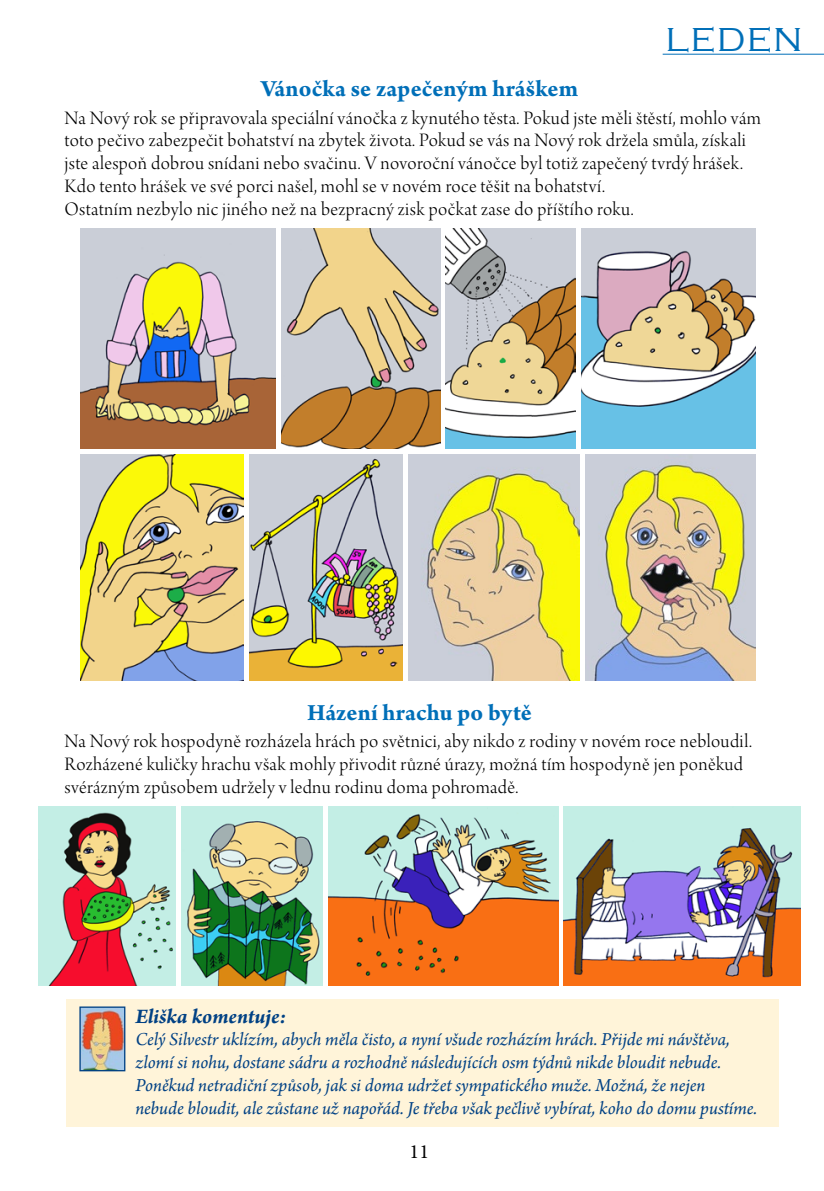
<style>
.page{position:relative;width:824px;height:1191px;background:#fff}
.page>*{position:absolute;margin:0;border:0;box-sizing:border-box;transform-origin:0 0}
.Titul_1{font:300 42px "Copperplate Gothic";letter-spacing:.03em;color:#006fb8}
.titul_3{font:700 24.5px "Arno Pro";letter-spacing:.005em;color:#006fb8}
.eliska_text{font:italic 700 21.88px "Arno Pro";letter-spacing:-.005em;color:#004184}
.chlebák{font:20.12px/22.8px "Arno Pro Light Display";letter-spacing:.02em;color:#000}
.t1{font:20.12px "Minion Pro";color:#000}
.eliska_text-2{font:italic 19.25px/22.8px "Arno Pro";letter-spacing:-.005em;color:#004184}
</style>
<div class="page">
<hr style="left:662px;top:54px;width:161px;height:1px;background:#006fb8">
<img style="left:39px;top:806px;width:136px;height:179px">
<img style="left:181px;top:806px;width:141px;height:179px">
<img style="left:328px;top:806px;width:230px;height:179px">
<img style="left:564px;top:806px;width:236px;height:179px">
<div style="left:66px;top:998px;width:712px;height:128px;background:#fff4d9"></div>
<img style="left:81px;top:1008px;width:42px;height:61px">
<div style="left:79px;top:1006px;width:46px;height:65px;border:1px solid #004184"></div>
<img style="left:80px;top:228px;width:195px;height:220px">
<img style="left:281px;top:228px;width:159px;height:220px">
<img style="left:446px;top:228px;width:130px;height:220px">
<img style="left:581px;top:228px;width:174px;height:220px">
<img style="left:80px;top:454px;width:164px;height:226px">
<img style="left:250px;top:454px;width:152px;height:226px">
<img style="left:408px;top:454px;width:171px;height:226px">
<img style="left:585px;top:454px;width:170px;height:226px">
<p class="Titul_1" style="left:665px;top:15px;width:138px">LEDEN</p>
<p class="titul_3" style="left:261px;top:74px;width:319px">Vánočka se zapečeným hráškem</p>
<p class="chlebák" style="left:64px;top:108px;width:697px">Na Nový rok se připravovala speciální vánočka z kynutého těsta. Pokud jste měli štěstí, mohlo vám toto pečivo zabezpečit bohatství na zbytek života. Pokud se vás na Nový rok držela smůla, získali jste alespoň dobrou snídani nebo svačinu. V novoroční vánočce byl totiž zapečený tvrdý hrášek.<br>Kdo tento hrášek ve své porci našel, mohl se v novém roce těšit na bohatství.<br>Ostatním nezbylo nic jiného než na bezpracný zisk počkat zase do příštího roku.</p>
<p class="titul_3" style="left:307px;top:698px;width:226px">Házení hrachu po bytě</p>
<p class="chlebák" style="left:64px;top:731px;width:688px">Na Nový rok hospodyně rozházela hrách po světnici, aby nikdo z rodiny v novém roce nebloudil.<br>Rozházené kuličky hrachu však mohly přivodit různé úrazy, možná tím hospodyně jen poněkud svérázným způsobem udržely v lednu rodinu doma pohromadě.</p>
<p class="eliska_text" style="left:135px;top:1003px;width:153px">Eliška komentuje:</p>
<p class="eliska_text-2" style="left:135px;top:1029px;width:623px">Celý Silvestr uklízím, abych měla čisto, a nyní všude rozházím hrách. Přijde mi návštěva, zlomí si nohu, dostane sádru a rozhodně následujících osm týdnů nikde bloudit nebude.<br>Poněkud netradiční způsob, jak si doma udržet sympatického muže. Možná, že nejen nebude bloudit, ale zůstane už napořád. Je třeba však pečlivě vybírat, koho do domu pustíme.</p>
<p class="t1" style="left:409px;top:1138px;width:21px">11</p>
</div>
